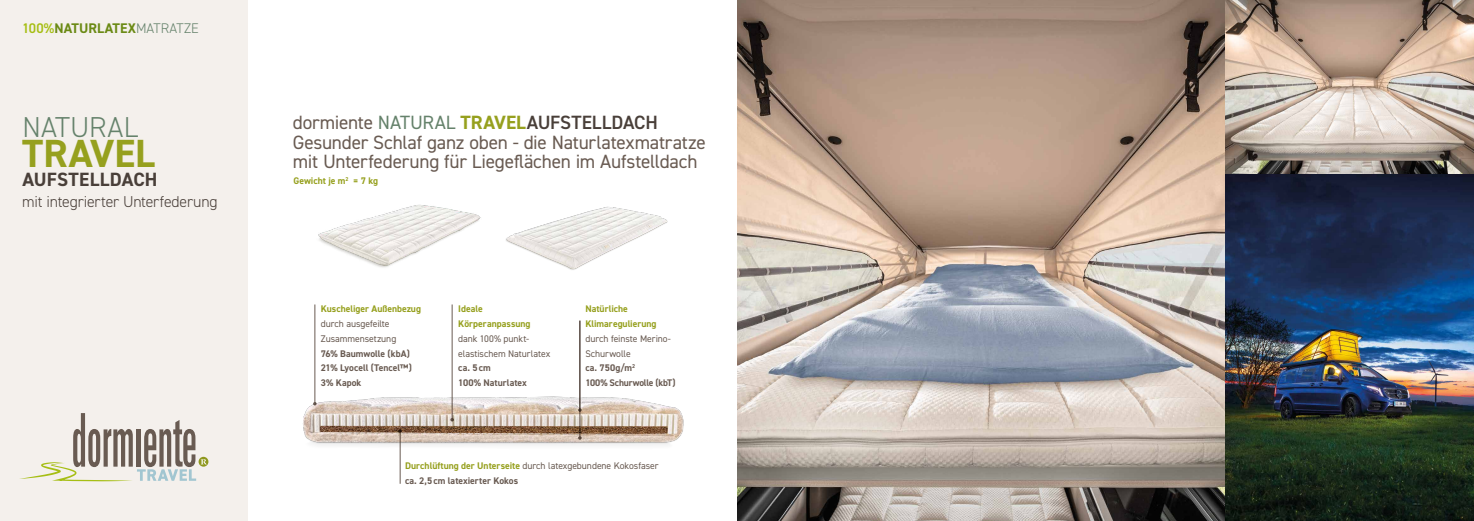
<style>
.page{position:relative;width:1474px;height:521px;background:#fff}
.page>*{position:absolute;margin:0;border:0;box-sizing:border-box;transform-origin:0 0}
.t1{font:700 39.38px "DIN2014";color:#96a01e}
.t2{font:300 28.88px "DIN2014";letter-spacing:.005em;color:#65826b}
.t3{font:19.25px/19.2px "DIN2014";letter-spacing:-.01em;color:#695b52}
.t4{font:700 19.25px "DIN2014";letter-spacing:.01em;color:#493f39}
.t5{font:300 15.75px "DIN2014";letter-spacing:-.015em;color:#493f39}
.t6{font:700 14px "DIN2014";letter-spacing:.005em;color:#6b8a15}
.t7{font:9.62px/14.9px "DIN2014";letter-spacing:-.005em;color:#695b52}
.t8{font:700 9.62px/14.9px "DIN2014";color:#96a01e}
.t9{font:700 9.62px/14.9px "DIN2014";color:#695b52}
.s1{font-weight:600;color:#a6be14}
.s2{font-weight:300;color:#65826b}
.s3{color:#65826b}
.s4{font-weight:700;color:#96a01e}
.s5{font-weight:600;color:#493f39}
.s6{font-weight:700}
</style>
<div class="page">
<div style="left:0;top:0;width:248px;height:521px;background:#f4f0ec"></div>
<img style="left:318px;top:204px;width:163px;height:64px">
<img style="left:506px;top:206px;width:162px;height:64px">
<img style="left:737px;top:0;width:488px;height:521px">
<img style="left:1225px;top:174px;width:248px;height:347px">
<svg style="left:1225px;top:0;width:248px;height:174px"></svg>
<img style="left:303px;top:376px;width:381px;height:96px">
<img style="left:319px;top:425px;width:349px;height:9px">
<hr style="left:579px;top:321px;width:1px;height:117px;background:#695b52">
<svg style="left:578px;top:408px;width:3px;height:4px"></svg>
<svg style="left:19px;top:413px;width:189px;height:68px"></svg>
<hr style="left:451px;top:304px;width:1px;height:116px;background:#695b52">
<hr style="left:314px;top:304px;width:1px;height:100px;background:#695b52">
<hr style="left:400px;top:431px;width:1px;height:53px;background:#695b52">
<svg style="left:398px;top:429px;width:4px;height:4px"></svg>
<h3 class="t6" style="left:22px;top:19px;width:178px"><span class="s1">100%</span>NATURLATEX<span class="s2">MATRATZE</span></h3>
<h2 class="t2" style="left:22px;top:110px;width:117px">NATURAL</h2>
<h1 class="t1" style="left:22px;top:127px;width:134px">TRAVEL</h1>
<h3 class="t4" style="left:22px;top:167px;width:137px">AUFSTELLDACH</h3>
<h3 class="t5" style="left:22px;top:192px;width:197px">mit integrierter Unterfederung</h3>
<h3 class="t3" style="left:293px;top:113px;width:414px">dormiente <span class="s3">NATURAL</span> <span class="s4">TRAVEL</span><span class="s5">AUFSTELLDACH<br></span>Gesunder Schlaf ganz oben - die Naturlatexmatratze mit Unterfederung für Liegeflächen im Aufstelldach</h3>
<p class="t8" style="left:293px;top:173px;width:86px">Gewicht je m<sup>2</sup> = 7 kg</p>
<p class="t8" style="left:321px;top:301px;width:102px">Kuscheliger Außenbezug</p>
<p class="t7" style="left:321px;top:316px;width:77px">durch ausgefeilte<br>Zusammensetzung</p>
<p class="t9" style="left:321px;top:346px;width:92px">76% Baumwolle (kbA)<br>21% Lyocell (Tencel™)<br>3% Kapok</p>
<p class="t8" style="left:458px;top:301px;width:74px">Ideale<br>Körperanpassung</p>
<p class="t7" style="left:458px;top:331px;width:94px">dank 100% punkt&shy;elastischem Naturlatex</p>
<p class="t9" style="left:458px;top:361px;width:70px">ca. 5cm<br>100% Naturlatex</p>
<p class="t8" style="left:585px;top:301px;width:73px">Natürliche<br>Klimaregulierung</p>
<p class="t7" style="left:585px;top:331px;width:91px">durch feinste Merino-<br>Schurwolle<br><span class="s6">ca. 750g/m</span><sup>2<br></sup><span class="s6">100% Schurwolle (kbT)</span></p>
<p class="t7" style="left:405px;top:458px;width:255px"><span class="s4">Durchlüftung der Unterseite</span> durch latexgebundene Kokosfaser <span class="s6">ca. 2,5cm latexierter Kokos</span></p>
</div>
